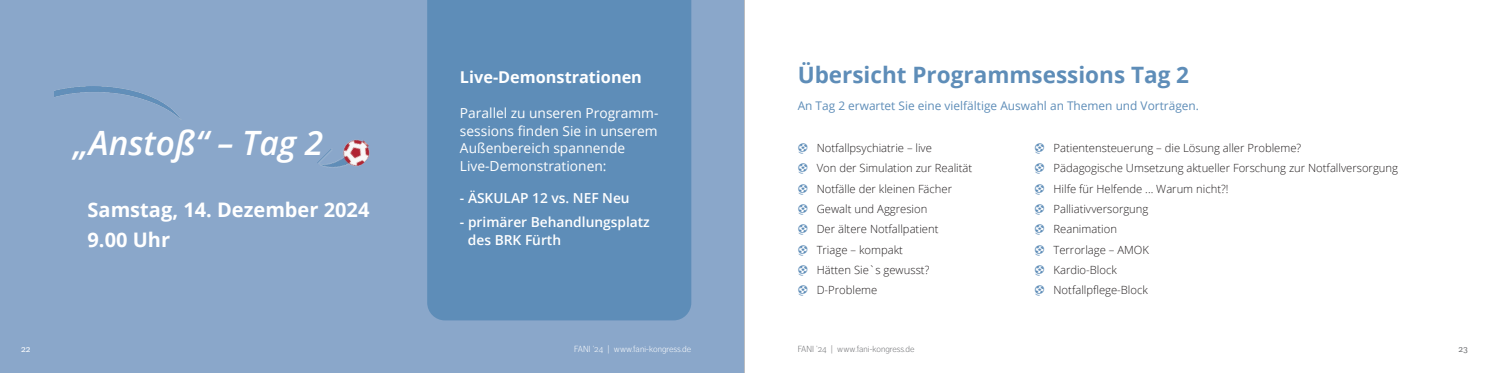
<style>
.page{position:relative;width:1489px;height:373px;background:#fff}
.page>*{position:absolute;margin:0;border:0;box-sizing:border-box;transform-origin:0 0}
.Text{font:italic 600 33.5px "Open Sans";color:#fff}
.t1{font:700 22.5px "Open Sans";color:#5e8db8}
.Text-2{font:700 20px "Open Sans";color:#fff}
.t2{font:700 16.25px "Open Sans";color:#fff}
.t3{font:13.75px/17.5px "Open Sans";color:#fff}
.t4{font:600 13.75px/17.5px "Open Sans";color:#fff}
.Text-3{font:11.88px "Open Sans";color:#5e8db8}
.t5{font:300 11.25px "Open Sans";color:#231f20}
.t6{font:300 8.75px "Dagny Pro";color:#fff}
.t7{font:300 8.75px "Dagny Pro";color:#6c6d70}
.t8{font:8.75px "Dagny Pro";color:#fff}
.t9{font:8.75px "Dagny Pro";color:#6c6d70}
.s1{color:#5e8db8}
</style>
<div class="page">
<div style="left:0;top:0;width:744px;height:372px;background:#8aa7ca"></div>
<hr style="left:744px;top:0;width:1px;height:372px;background:#bcbdc0">
<div style="left:427px;top:0;width:264px;height:320px;background:#5e8db8"></div>
<img style="left:55px;top:86px;width:125px;height:32px">
<img style="left:317px;top:139px;width:53px;height:29px">
<p class="Text" style="left:74px;top:120px;width:251px">„Anstoß“ – Tag 2</p>
<p class="Text-2" style="left:88px;top:195px;width:283px">Samstag, 14. Dezember 2024</p>
<p class="Text-2" style="left:88px;top:225px;width:84px">9.00 Uhr</p>
<p class="t2" style="left:460px;top:65px;width:183px">Live-Demonstrationen</p>
<p class="t3" style="left:460px;top:104px;width:200px">Parallel zu unseren Programm&shy;sessions finden Sie in unserem<br>Außenbereich spannende<br>Live-Demonstrationen:</p>
<p class="t4" style="left:460px;top:188px;width:171px">- ÄSKULAP 12 vs. NEF Neu</p>
<p class="t4" style="left:468px;top:213px;width:183px;text-indent:-8px">- primärer Behandlungsplatz des BRK Fürth</p>
<p class="t1" style="left:797px;top:59px;width:393px">Übersicht Programmsessions Tag 2</p>
<p class="Text-3" style="left:797px;top:97px;width:403px">An Tag 2 erwartet Sie eine vielfältige Auswahl an Themen und Vorträgen.</p>
<p class="t5" style="left:797px;top:140px;width:136px"><span class="s1">⚽</span> Notfallpsychiatrie – live</p>
<p class="t5" style="left:797px;top:160px;width:176px"><span class="s1">⚽</span> Von der Simulation zur Realität</p>
<p class="t5" style="left:797px;top:180px;width:156px"><span class="s1">⚽</span> Notfälle der kleinen Fächer</p>
<p class="t5" style="left:797px;top:201px;width:131px"><span class="s1">⚽</span> Gewalt und Aggresion</p>
<p class="t5" style="left:797px;top:221px;width:142px"><span class="s1">⚽</span> Der ältere Notfallpatient</p>
<p class="t5" style="left:797px;top:241px;width:107px"><span class="s1">⚽</span> Triage – kompakt</p>
<p class="t5" style="left:797px;top:262px;width:133px"><span class="s1">⚽</span> Hätten Sie`s gewusst?</p>
<p class="t5" style="left:797px;top:282px;width:81px"><span class="s1">⚽</span> D-Probleme</p>
<p class="t5" style="left:1034px;top:140px;width:268px"><span class="s1">⚽</span> Patientensteuerung – die Lösung aller Probleme?</p>
<p class="t5" style="left:1034px;top:160px;width:365px"><span class="s1">⚽</span> Pädagogische Umsetzung aktueller Forschung zur Notfallversorgung</p>
<p class="t5" style="left:1034px;top:180px;width:195px"><span class="s1">⚽</span> Hilfe für Helfende ... Warum nicht?!</p>
<p class="t5" style="left:1034px;top:201px;width:115px"><span class="s1">⚽</span> Palliativversorgung</p>
<p class="t5" style="left:1034px;top:221px;width:84px"><span class="s1">⚽</span> Reanimation</p>
<p class="t5" style="left:1034px;top:241px;width:116px"><span class="s1">⚽</span> Terrorlage – AMOK</p>
<p class="t5" style="left:1034px;top:262px;width:84px"><span class="s1">⚽</span> Kardio-Block</p>
<p class="t5" style="left:1034px;top:282px;width:115px"><span class="s1">⚽</span> Notfallpflege-Block</p>
<p class="t8" style="left:21px;top:343px;width:11px">22</p>
<p class="t6" style="left:574px;top:343px;width:118px">FANI ’24 | www.fani-kongress.de</p>
<p class="t7" style="left:797px;top:343px;width:118px">FANI ’24 | www.fani-kongress.de</p>
<p class="t9" style="left:1458px;top:343px;width:11px">23</p>
</div>
